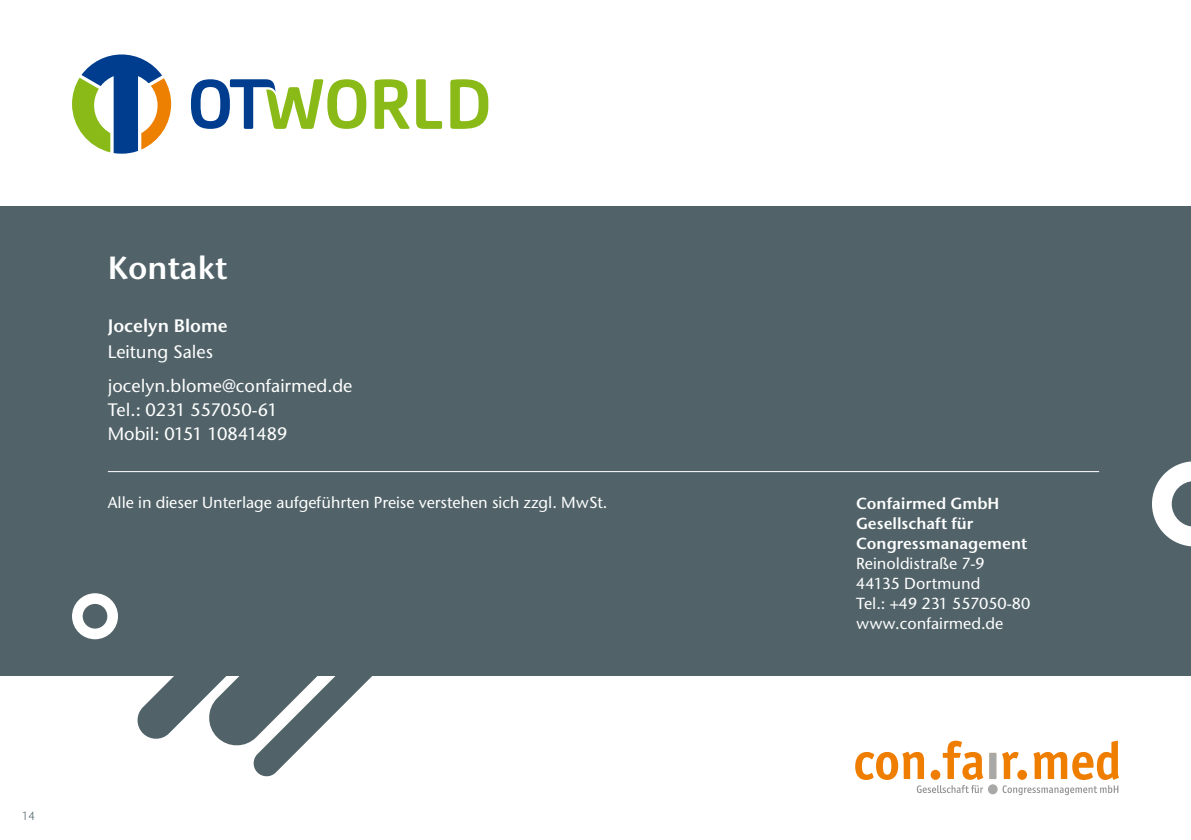
<style>
.page{position:relative;width:1191px;height:840px;background:#fff}
.page>*{position:absolute;margin:0;border:0;box-sizing:border-box;transform-origin:0 0}
.t1{font:600 32px "Stone Sans ITC Std";color:#fff}
.t2{font:500 18px/33.6px "Stone Sans ITC Std";color:#fff}
.t3{font:600 18px "Stone Sans ITC Std";color:#fff}
.t4{font:500 16px/20px "Stone Sans ITC Std";color:#fff}
.t5{font:600 16px/20px "Stone Sans ITC Std";color:#fff}
.t6{font:300 12px "Stone Sans IIITC Std";color:#516369}
</style>
<div class="page">
<div style="left:0;top:206px;width:1191px;height:468px;background:#516369"></div>
<svg style="left:136px;top:674px;width:244px;height:103px"></svg>
<svg style="left:374px;top:79px;width:36px;height:50px"></svg>
<svg style="left:450px;top:79px;width:38px;height:50px"></svg>
<svg style="left:416px;top:79px;width:26px;height:50px"></svg>
<svg style="left:191px;top:79px;width:175px;height:50px"></svg>
<svg style="left:72px;top:54px;width:99px;height:100px"></svg>
<svg style="left:72px;top:593px;width:46px;height:46px"></svg>
<svg style="left:1152px;top:461px;width:39px;height:85px"></svg>
<hr style="left:108px;top:471px;width:991px;height:1px;background:#fff">
<svg style="left:1002px;top:740px;width:117px;height:54px"></svg>
<svg style="left:855px;top:740px;width:128px;height:52px"></svg>
<div style="left:989px;top:752px;width:7px;height:26px;background:#a8a8a7"></div>
<svg style="left:988px;top:783px;width:9px;height:10px"></svg>
<h1 class="t1" style="left:108px;top:247px;width:121px">Kontakt</h1>
<p class="t3" style="left:108px;top:314px;width:122px">Jocelyn Blome</p>
<p class="t2" style="left:108px;top:334px;width:246px">Leitung Sales jocelyn.blome@confairmed.de</p>
<p class="t2" style="left:108px;top:397px;width:181px;line-height:24px">Tel.: 0231 557050-61<br>Mobil: 0151 10841489</p>
<p class="t4" style="left:108px;top:491px;width:501px">Alle in dieser Unterlage aufgeführten Preise verstehen sich zzgl. MwSt.</p>
<p class="t6" style="left:22px;top:808px;width:15px">14</p>
<p class="t5" style="left:856px;top:493px;width:173px">Confairmed GmbH<br>Gesellschaft für<br>Congressmanagement</p>
<p class="t4" style="left:856px;top:553px;width:176px">Reinoldistraße 7-9<br>44135 Dortmund<br>Tel.: +49 231 557050-80 www.confairmed.de</p>
</div>
